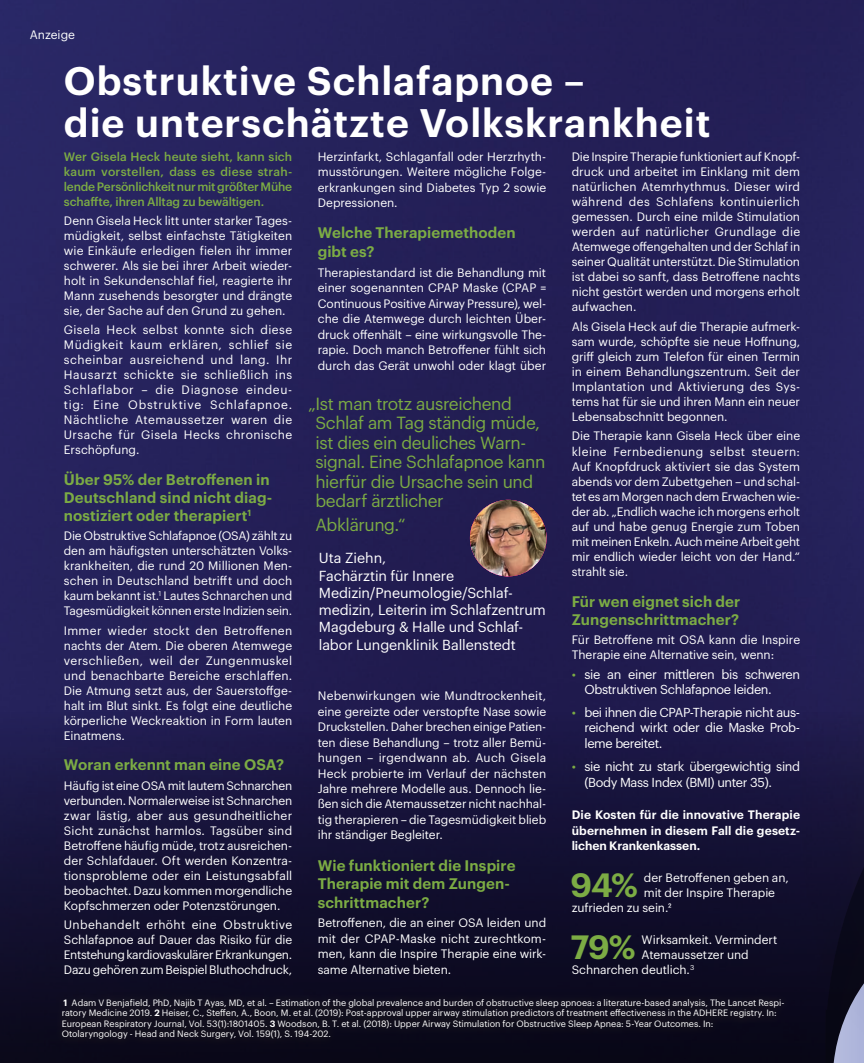
<style>
.page{position:relative;width:864px;height:1063px;background:#fff}
.page>*{position:absolute;margin:0;border:0;box-sizing:border-box;transform-origin:0 0}
.t1{font:600 39px/42px "Graphik";letter-spacing:.025em;color:#fff}
.t2{font:600 33px "Graphik";color:#7cac44}
.t3{font:17.25px/19.5px "Graphik";letter-spacing:-.02em;color:#7cac44}
.t4{font:600 15px/18px "Graphik";letter-spacing:.005em;color:#7cac44}
.t5{font:14.25px/17.2px "Graphik";letter-spacing:-.01em;color:#fff}
.t6{font:12.75px/15px "Graphik";letter-spacing:-.03em;color:#fff}
.t7{font:12px/15px "Graphik";letter-spacing:-.005em;color:#fff;text-align:justify}
.t8{font:500 12px/15px "Graphik";letter-spacing:-.015em;color:#7cac44;text-align:justify}
.t9{font:600 12px/15px "Graphik";letter-spacing:.005em;color:#fff;text-align:justify}
.t10{font:9px/10.5px "Graphik";color:#fff}
.s1{color:#7cac44}
.s2{font-weight:600}
</style>
<div class="page">
<img style="left:0;top:0;width:863px;height:710px">
<div style="left:0;top:710px;width:863px;height:353px;background:linear-gradient(to bottom,#1e1a4d,#080716)"></div>
<div style="left:794px;top:425px;width:69px;height:638px;background:#231f20;opacity:.75"></div>
<img style="left:788px;top:500px;width:75px;height:526px">
<div style="left:53px;top:990px;width:739px;height:58px;background:#100e1d"></div>
<img style="left:469px;top:500px;width:77px;height:76px;border-radius:38px">
<p class="t7" style="left:30px;top:27px;width:47px">Anzeige</p>
<h1 class="t1" style="left:64px;top:57px;width:647px">Obstruktive Schlafapnoe –<br>die unterschätzte Volkskrankheit</h1>
<p class="t8" style="left:64px;top:148px;width:230px">Wer Gisela Heck heute sieht, kann sich kaum vorstellen, dass es diese strah&shy;lende Persönlichkeit nur mit größter Mühe schaffte, ihren Alltag zu bewältigen.</p>
<p class="t7" style="left:64px;top:212px;width:230px">Denn Gisela Heck litt unter starker Tages&shy;müdigkeit, selbst einfachste Tätigkeiten wie Einkäufe erledigen fielen ihr immer schwerer. Als sie bei ihrer Arbeit wieder&shy;holt in Sekundenschlaf fiel, reagierte ihr Mann zusehends besorgter und drängte sie, der Sache auf den Grund zu gehen.</p>
<p class="t7" style="left:64px;top:321px;width:230px">Gisela Heck selbst konnte sich diese Müdigkeit kaum erklären, schlief sie scheinbar ausreichend und lang. Ihr Hausarzt schickte sie schließlich ins Schlaflabor – die Diagnose eindeu&shy;tig: Eine Obstruktive Schlafapnoe.<br>Nächtliche Atemaussetzer waren die Ursache für Gisela Hecks chronische Erschöpfung.</p>
<p class="t4" style="left:64px;top:469px;width:210px">Über 95% der Betroffenen in<br>Deutschland sind nicht diag&shy;nostiziert oder therapiert<sup>1</sup></p>
<p class="t7" style="left:64px;top:527px;width:230px">Die Obstruktive Schlafapnoe (OSA) zählt zu den am häufigsten unterschätzten Volks&shy;krankheiten, die rund 20 Millionen Men&shy;schen in Deutschland betrifft und doch kaum bekannt ist.<sup>1</sup> Lautes Schnarchen und Tagesmüdigkeit können erste Indizien sein.</p>
<p class="t7" style="left:64px;top:622px;width:230px">Immer wieder stockt den Betroffenen nachts der Atem. Die oberen Atemwege verschließen, weil der Zungenmuskel und benachbarte Bereiche erschlaffen.<br>Die Atmung setzt aus, der Sauerstoffge&shy;halt im Blut sinkt. Es folgt eine deutliche körperliche Weckreaktion in Form lauten Einatmens.</p>
<p class="t4" style="left:64px;top:755px;width:222px">Woran erkennt man eine OSA?</p>
<p class="t7" style="left:64px;top:777px;width:230px">Häufig ist eine OSA mit lautem Schnarchen verbunden. Normalerweise ist Schnarchen zwar lästig, aber aus gesundheitlicher Sicht zunächst harmlos. Tagsüber sind Betroffene häufig müde, trotz ausreichen&shy;der Schlafdauer. Oft werden Konzentra&shy;tionsprobleme oder ein Leistungsabfall beobachtet. Dazu kommen morgendliche Kopfschmerzen oder Potenzstörungen.</p>
<p class="t7" style="left:64px;top:916px;width:230px">Unbehandelt erhöht eine Obstruktive Schlafapnoe auf Dauer das Risiko für die Entstehung kardiovaskulärer Erkrankungen.<br>Dazu gehören zum Beispiel Bluthochdruck,</p>
<p class="t7" style="left:317px;top:148px;width:230px;line-height:15.5px">Herzinfarkt, Schlaganfall oder Herzrhyth&shy;musstörungen. Weitere mögliche Folge&shy;erkrankungen sind Diabetes Typ 2 sowie Depressionen.</p>
<p class="t4" style="left:317px;top:222px;width:199px;line-height:18.5px">Welche Therapiemethoden gibt es?</p>
<p class="t7" style="left:317px;top:264px;width:230px;line-height:15.5px">Therapiestandard ist die Behandlung mit einer sogenannten CPAP Maske (CPAP = Continuous Positive Airway Pressure), wel&shy;che die Atemwege durch leichten Über&shy;druck offenhält – eine wirkungsvolle The&shy;rapie. Doch manch Betroffener fühlt sich durch das Gerät unwohl oder klagt über</p>
<h3 class="t3" style="left:315px;top:392px;width:231px;text-indent:-7px">„Ist man trotz ausreichend<br>Schlaf am Tag ständig müde, ist dies ein deuliches Warn&shy;signal. Eine Schlafapnoe kann hierfür die Ursache sein und bedarf ärztlicher</h3>
<h3 class="t3" style="left:315px;top:514px;width:92px">Abklärung.“</h3>
<p class="t5" style="left:319px;top:548px;width:228px">Uta Ziehn,<br>Fachärztin für Innere<br>Medizin/Pneumologie/Schlaf&shy;medizin, Leiterin im Schlafzentrum<br>Magdeburg &amp; Halle und Schlaf&shy;labor Lungenklinik Ballenstedt</p>
<p class="t7" style="left:317px;top:687px;width:230px;line-height:15.5px">Nebenwirkungen wie Mundtrockenheit, eine gereizte oder verstopfte Nase sowie Druckstellen. Daher brechen einige Patien&shy;ten diese Behandlung – trotz aller Bemü&shy;hungen – irgendwann ab. Auch Gisela Heck probierte im Verlauf der nächsten Jahre mehrere Modelle aus. Dennoch lie&shy;ßen sich die Atemaussetzer nicht nachhal&shy;tig therapieren – die Tagesmüdigkeit blieb ihr ständiger Begleiter.</p>
<p class="t4" style="left:317px;top:855px;width:199px;line-height:18.5px">Wie funktioniert die Inspire<br>Therapie mit dem Zungen&shy;schrittmacher?</p>
<p class="t7" style="left:317px;top:914px;width:230px;line-height:15.5px">Betroffenen, die an einer OSA leiden und mit der CPAP-Maske nicht zurechtkom&shy;men, kann die Inspire Therapie eine wirk&shy;same Alternative bieten.</p>
<p class="t7" style="left:571px;top:148px;width:230px">Die Inspire Therapie funktioniert auf Knopf&shy;druck und arbeitet im Einklang mit dem natürlichen Atemrhythmus. Dieser wird während des Schlafens kontinuierlich gemessen. Durch eine milde Stimulation werden auf natürlicher Grundlage die Atemwege offengehalten und der Schlaf in seiner Qualität unterstützt. Die Stimulation ist dabei so sanft, dass Betroffene nachts nicht gestört werden und morgens erholt aufwachen.</p>
<p class="t7" style="left:571px;top:318px;width:230px">Als Gisela Heck auf die Therapie aufmerk&shy;sam wurde, schöpfte sie neue Hoffnung, griff gleich zum Telefon für einen Termin in einem Behandlungszentrum. Seit der Implantation und Aktivierung des Sys&shy;tems hat für sie und ihren Mann ein neuer Lebensabschnitt begonnen.</p>
<p class="t7" style="left:571px;top:428px;width:230px">Die Therapie kann Gisela Heck über eine kleine Fernbedienung selbst steuern:<br>Auf Knopfdruck aktiviert sie das System abends vor dem Zubettgehen – und schal&shy;tet es am Morgen nach dem Erwachen wie&shy;der ab. „Endlich wache ich morgens erholt auf und habe genug Energie zum Toben mit meinen Enkeln. Auch meine Arbeit geht mir endlich wieder leicht von der Hand.“ strahlt sie.</p>
<p class="t4" style="left:571px;top:591px;width:170px">Für wen eignet sich der<br>Zungenschrittmacher?</p>
<p class="t7" style="left:571px;top:631px;width:230px">Für Betroffene mit OSA kann die Inspire<br>Therapie eine Alternative sein, wenn:</p>
<p class="t6" style="left:584px;top:666px;width:217px;text-indent:-13px"><span class="s1">•</span> sie an einer mittleren bis schweren<br>Obstruktiven Schlafapnoe leiden.</p>
<p class="t6" style="left:584px;top:704px;width:217px;text-align:justify;text-indent:-13px"><span class="s1">•</span> bei ihnen die CPAP-Therapie nicht aus&shy;reichend wirkt oder die Maske Prob&shy;leme bereitet.</p>
<p class="t6" style="left:584px;top:757px;width:217px;line-height:16.2px;text-indent:-13px"><span class="s1">•</span> sie nicht zu stark übergewichtig sind (Body Mass Index (BMI) unter 35).</p>
<p class="t9" style="left:571px;top:807px;width:230px">Die Kosten für die innovative Therapie übernehmen in diesem Fall die gesetz&shy;lichen Krankenkassen.</p>
<h2 class="t2" style="left:570px;top:859px;width:69px">94%</h2>
<p class="t7" style="left:643px;top:869px;width:146px">der Betroffenen geben an,</p>
<p class="t7" style="left:643px;top:884px;width:133px">mit der Inspire Therapie</p>
<p class="t7" style="left:571px;top:899px;width:101px">zufrieden zu sein.²</p>
<h2 class="t2" style="left:570px;top:922px;width:66px">79%</h2>
<p class="t7" style="left:641px;top:931px;width:137px">Wirksamkeit. Vermindert</p>
<p class="t7" style="left:641px;top:946px;width:108px">Atemaussetzer und</p>
<p class="t7" style="left:571px;top:961px;width:124px">Schnarchen deutlich.<sup>3</sup></p>
<p class="t10" style="left:62px;top:997px;width:724px"><span class="s2">1</span> Adam V Benjafield, PhD, Najib T Ayas, MD, et al. – Estimation of the global prevalence and burden of obstructive sleep apnoea: a literature-based analysis, The Lancet Respi&shy;ratory Medicine 2019. <span class="s2">2</span> Heiser, C., Steffen, A., Boon, M. et al. (2019): Post-approval upper airway stimulation predictors of treatment effectiveness in the ADHERE registry. In:<br>European Respiratory Journal, Vol. 53(1):1801405. <span class="s2">3</span> Woodson, B. T. et al. (2018): Upper Airway Stimulation for Obstructive Sleep Apnea: 5-Year Outcomes. In:<br>Otolaryngology - Head and Neck Surgery, Vol. 159(1), S. 194-202.</p>
</div>
